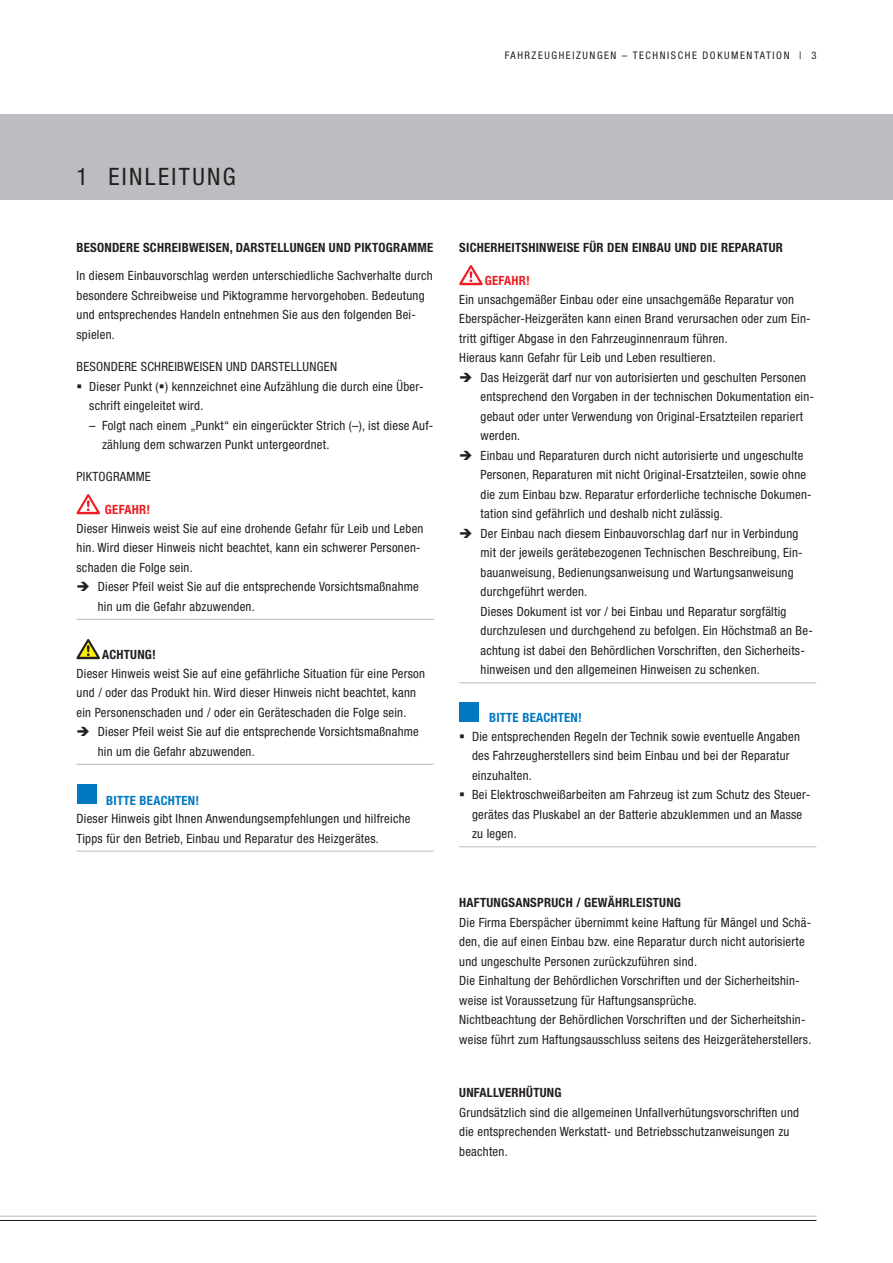
<style>
.page{position:relative;width:893px;height:1263px;background:#fff}
.page>*{position:absolute;margin:0;border:0;box-sizing:border-box;transform-origin:0 0}
.Ueberschrift_16pt{font:condensed 24px "Helvetica Neue LT";letter-spacing:.1em;color:#231f20}
.Gefahrenabwendung__o{font:condensed 12.75px/19.5px "Helvetica Neue LT";letter-spacing:.02em;color:#231f20}
.Hinweistext{font:condensed 12.75px/19.5px "Helvetica Neue LT";letter-spacing:.02em;color:#231f20}
.Fließtext_8_5pt{font:condensed 12.75px/19.5px "Helvetica Neue LT";letter-spacing:.02em;color:#231f20}
.Fließtext_8_5pt_2vor{font:condensed 12.75px/19.5px "Helvetica Neue LT";letter-spacing:.02em;color:#231f20}
.Kapitel_2{font:700 condensed 12.75px "Helvetica Neue LT";letter-spacing:.02em;color:#231f20}
.Kapitel_3{font:condensed 12.75px "Helvetica Neue LT";letter-spacing:.02em;color:#231f20}
.Kapitel_2_neue_Spalt{font:700 condensed 12.75px "Helvetica Neue LT";letter-spacing:.02em;color:#231f20}
.Bitte_beachten_8_5pt{font:700 condensed 12.75px "Helvetica Neue LT";letter-spacing:.02em;color:#0079c2}
.Gefahr__8_5pt_bold_r{font:700 condensed 12.75px "Helvetica Neue LT";letter-spacing:.02em;color:#ee1d23}
.Achtung__8_5pt_bold{font:700 condensed 12.75px "Helvetica Neue LT";letter-spacing:.02em;color:#231f20}
.t1{font:condensed 10.5px "Helvetica Neue LT";letter-spacing:.15em;color:#231f20}
</style>
<div class="page">
<div style="left:0;top:115px;width:893px;height:85px;background:#bcbdc0"></div>
<hr style="left:0;top:1216px;width:816px;height:1px;background:#bcbdc0">
<hr style="left:0;top:1220px;width:816px;height:1px;background:#231f20">
<svg style="left:77px;top:619px;width:28px;height:1px"></svg>
<hr style="left:105px;top:619px;width:329px;height:1px;background:#bcbdc0">
<svg style="left:77px;top:494px;width:23px;height:20px"></svg>
<svg style="left:77px;top:764px;width:25px;height:1px"></svg>
<hr style="left:102px;top:764px;width:332px;height:1px;background:#bcbdc0">
<svg style="left:77px;top:639px;width:23px;height:20px"></svg>
<svg style="left:77px;top:851px;width:29px;height:1px"></svg>
<hr style="left:106px;top:851px;width:328px;height:1px;background:#bcbdc0">
<div style="left:77px;top:784px;width:20px;height:20px;background:#0079c2"></div>
<svg style="left:459px;top:682px;width:26px;height:1px"></svg>
<hr style="left:485px;top:682px;width:331px;height:1px;background:#bcbdc0">
<svg style="left:459px;top:265px;width:24px;height:20px"></svg>
<hr style="left:459px;top:846px;width:30px;height:1px;background:#bcbdc0">
<hr style="left:489px;top:846px;width:327px;height:1px;background:#bcbdc0">
<div style="left:459px;top:702px;width:20px;height:20px;background:#0079c2"></div>
<p class="t1" style="left:505px;top:50px;width:313px">FAHRZEUGHEIZUNGEN – TECHNISCHE DOKUMENTATION | 3</p>
<p class="Ueberschrift_16pt" style="left:77px;top:162px;width:161px">1 EINLEITUNG</p>
<p class="Kapitel_2" style="left:77px;top:240px;width:358px">BESONDERE SCHREIBWEISEN, DARSTELLUNGEN UND PIKTOGRAMME</p>
<p class="Fließtext_8_5pt_2vor" style="left:77px;top:266px;width:358px">In diesem Einbauvorschlag werden unterschiedliche Sachverhalte durch besondere Schreibweise und Piktogramme hervorgehoben. Bedeutung und entsprechendes Handeln entnehmen Sie aus den folgenden Bei&shy;spielen.</p>
<p class="Kapitel_3" style="left:77px;top:359px;width:262px">BESONDERE SCHREIBWEISEN UND DARSTELLUNGEN</p>
<p class="Gefahrenabwendung__o" style="left:89px;top:376px;width:336px">Dieser Punkt (▪) kennzeichnet eine Aufzählung die durch eine Über&shy;schrift eingeleitet wird.</p>
<p class="Gefahrenabwendung__o" style="left:102px;top:415px;width:333px;text-indent:-13px">– Folgt nach einem „Punkt“ ein eingerückter Strich (–), ist diese Auf&shy;zählung dem schwarzen Punkt untergeordnet.</p>
<p class="Kapitel_3" style="left:77px;top:469px;width:76px">PIKTOGRAMME</p>
<p class="Gefahr__8_5pt_bold_r" style="left:105px;top:502px;width:47px">GEFAHR!</p>
<p class="Hinweistext" style="left:77px;top:518px;width:348px">Dieser Hinweis weist Sie auf eine drohende Gefahr für Leib und Leben hin. Wird dieser Hinweis nicht beachtet, kann ein schwerer Personen&shy;schaden die Folge sein.</p>
<p class="Gefahrenabwendung__o" style="left:98px;top:577px;width:323px">Dieser Pfeil weist Sie auf die entsprechende Vorsichtsmaßnahme hin um die Gefahr abzuwenden.</p>
<p class="Achtung__8_5pt_bold" style="left:102px;top:647px;width:55px">ACHTUNG!</p>
<p class="Hinweistext" style="left:77px;top:663px;width:350px">Dieser Hinweis weist Sie auf eine gefährliche Situation für eine Person und / oder das Produkt hin. Wird dieser Hinweis nicht beachtet, kann ein Personenschaden und / oder ein Geräteschaden die Folge sein.</p>
<p class="Gefahrenabwendung__o" style="left:98px;top:722px;width:323px">Dieser Pfeil weist Sie auf die entsprechende Vorsichtsmaßnahme hin um die Gefahr abzuwenden.</p>
<p class="Bitte_beachten_8_5pt" style="left:106px;top:792px;width:94px">BITTE BEACHTEN!</p>
<p class="Hinweistext" style="left:77px;top:809px;width:335px">Dieser Hinweis gibt Ihnen Anwendungsempfehlungen und hilfreiche<br>Tipps für den Betrieb, Einbau und Reparatur des Heizgerätes.</p>
<p class="Kapitel_2_neue_Spalt" style="left:459px;top:240px;width:325px">SICHERHEITSHINWEISE FÜR DEN EINBAU UND DIE REPARATUR</p>
<p class="Gefahr__8_5pt_bold_r" style="left:485px;top:273px;width:47px">GEFAHR!</p>
<p class="Hinweistext" style="left:459px;top:289px;width:353px">Ein unsachgemäßer Einbau oder eine unsachgemäße Reparatur von<br>Eberspächer-Heizgeräten kann einen Brand verursachen oder zum Ein&shy;tritt giftiger Abgase in den Fahrzeuginnenraum führen.</p>
<p class="Hinweistext" style="left:459px;top:348px;width:258px">Hieraus kann Gefahr für Leib und Leben resultieren.</p>
<p class="Gefahrenabwendung__o" style="left:480px;top:367px;width:335px">Das Heizgerät darf nur von autorisierten und geschulten Personen entsprechend den Vorgaben in der technischen Dokumentation ein&shy;gebaut oder unter Verwendung von Original-Ersatzteilen repariert werden.</p>
<p class="Gefahrenabwendung__o" style="left:480px;top:445px;width:333px">Einbau und Reparaturen durch nicht autorisierte und ungeschulte Personen, Reparaturen mit nicht Original-Ersatzteilen, sowie ohne die zum Einbau bzw. Reparatur erforderliche technische Dokumen&shy;tation sind gefährlich und deshalb nicht zulässig.</p>
<p class="Gefahrenabwendung__o" style="left:480px;top:523px;width:324px">Der Einbau nach diesem Einbauvorschlag darf nur in Verbindung mit der jeweils gerätebezogenen Technischen Beschreibung, Ein&shy;bauanweisung, Bedienungsanweisung und Wartungsanweisung durchgeführt werden.</p>
<p class="Gefahrenabwendung__o" style="left:480px;top:601px;width:334px">Dieses Dokument ist vor / bei Einbau und Reparatur sorgfältig durchzulesen und durchgehend zu befolgen. Ein Höchstmaß an Be&shy;achtung ist dabei den Behördlichen Vorschriften, den Sicherheits&shy;hinweisen und den allgemeinen Hinweisen zu schenken.</p>
<p class="Bitte_beachten_8_5pt" style="left:489px;top:710px;width:94px">BITTE BEACHTEN!</p>
<p class="Gefahrenabwendung__o" style="left:472px;top:726px;width:329px">Die entsprechenden Regeln der Technik sowie eventuelle Angaben des Fahrzeugherstellers sind beim Einbau und bei der Reparatur einzuhalten.</p>
<p class="Gefahrenabwendung__o" style="left:472px;top:785px;width:340px">Bei Elektroschweißarbeiten am Fahrzeug ist zum Schutz des Steuer&shy;gerätes das Pluskabel an der Batterie abzuklemmen und an Masse zu legen.</p>
<p class="Kapitel_2" style="left:459px;top:895px;width:223px">HAFTUNGSANSPRUCH / GEWÄHRLEISTUNG</p>
<p class="Fließtext_8_5pt" style="left:459px;top:912px;width:353px">Die Firma Eberspächer übernimmt keine Haftung für Mängel und Schä&shy;den, die auf einen Einbau bzw. eine Reparatur durch nicht autorisierte und ungeschulte Personen zurückzuführen sind.</p>
<p class="Fließtext_8_5pt" style="left:459px;top:971px;width:342px">Die Einhaltung der Behördlichen Vorschriften und der Sicherheitshin&shy;weise ist Voraussetzung für Haftungsansprüche.</p>
<p class="Fließtext_8_5pt" style="left:459px;top:1010px;width:354px">Nichtbeachtung der Behördlichen Vorschriften und der Sicherheitshin&shy;weise führt zum Haftungsausschluss seitens des Heizgeräteherstellers.</p>
<p class="Kapitel_2" style="left:459px;top:1085px;width:104px">UNFALLVERHÜTUNG</p>
<p class="Fließtext_8_5pt" style="left:459px;top:1102px;width:341px">Grundsätzlich sind die allgemeinen Unfallverhütungsvorschriften und die entsprechenden Werkstatt- und Betriebsschutzanweisungen zu beachten.</p>
</div>
